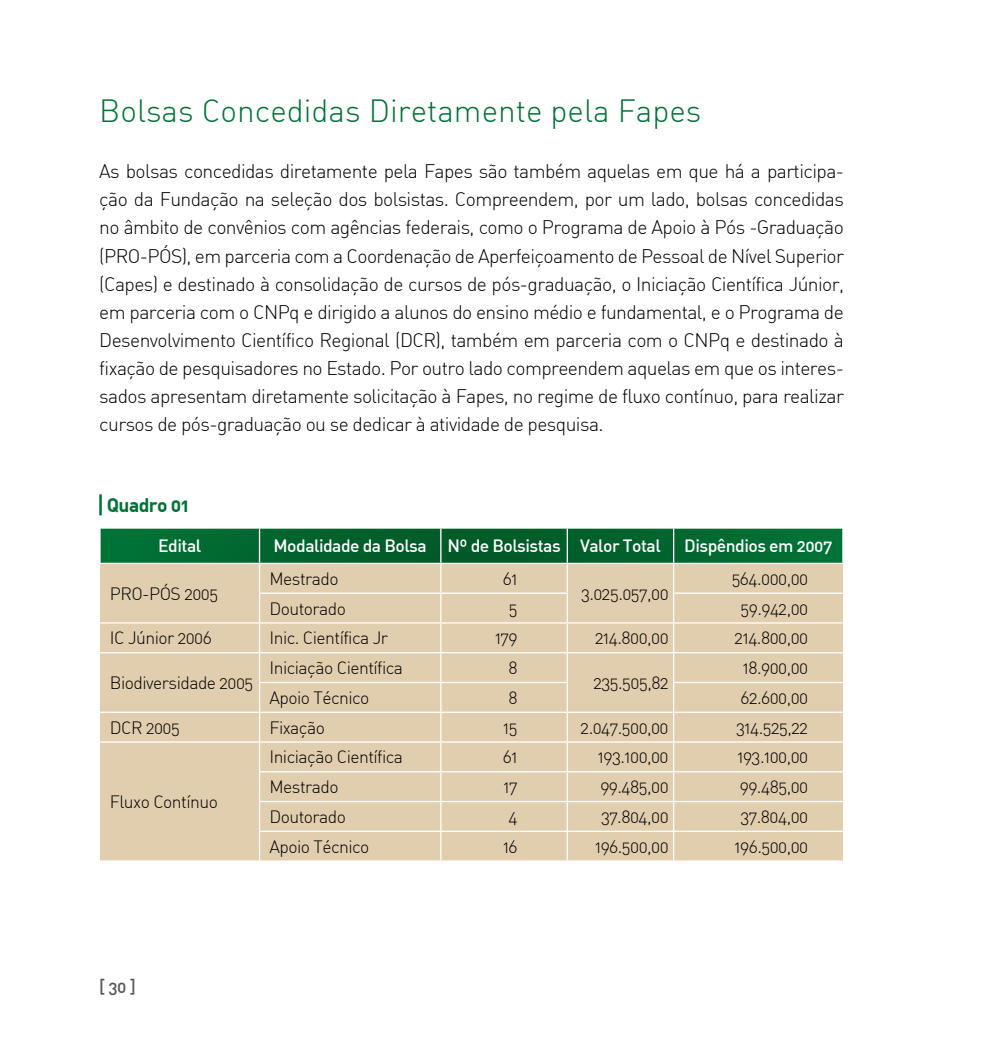
<style>
.page{position:relative;width:993px;height:1042px;background:#fff}
.page>*{position:absolute;margin:0;border:0;box-sizing:border-box;transform-origin:0 0}
.t1{font:300 31.5px "DIN Alternate";color:#007236}
.t2{font:300 19.25px/28px "DIN Alternate";letter-spacing:-.03em;color:#000;text-align:justify}
.t3{font:700 19.25px "DIN Alternate";letter-spacing:-.03em;color:#007236}
.t4{font:300 17.5px "DIN Alternate";letter-spacing:-.03em;color:#000}
.t5{font:500 17.5px "DIN Alternate";letter-spacing:-.03em;color:#fff}
.t6{font:500 17.5px "DIN Alternate";color:#58595b}
</style>
<div class="page">
<hr style="left:99px;top:494px;width:3px;height:21px;background:#007236">
<svg style="left:100px;top:529px;width:742px;height:331px;background:#cac5a4"></svg>
<hr style="left:672px;top:832px;width:2px;height:28px;background:#fff">
<hr style="left:99px;top:529px;width:2px;height:34px;background:#fff">
<hr style="left:259px;top:529px;width:1px;height:34px;background:#fff">
<hr style="left:440px;top:529px;width:1px;height:34px;background:#fff">
<hr style="left:566px;top:529px;width:1px;height:34px;background:#fff">
<hr style="left:672px;top:529px;width:2px;height:34px;background:#fff">
<hr style="left:99px;top:563px;width:160px;height:1px;background:#fff">
<hr style="left:259px;top:563px;width:181px;height:1px;background:#fff">
<hr style="left:440px;top:563px;width:127px;height:1px;background:#fff">
<hr style="left:567px;top:563px;width:106px;height:1px;background:#fff">
<hr style="left:673px;top:563px;width:170px;height:1px;background:#fff">
<h1 class="t1" style="left:99px;top:92px;width:603px">Bolsas Concedidas Diretamente pela Fapes</h1>
<p class="t2" style="left:99px;top:157px;width:746px">As bolsas concedidas diretamente pela Fapes são também aquelas em que há a participa&shy;ção da Fundação na seleção dos bolsistas. Compreendem, por um lado, bolsas concedidas no âmbito de convênios com agências federais, como o Programa de Apoio à Pós -Graduação (PRO-PÓS), em parceria com a Coordenação de Aperfeiçoamento de Pessoal de Nível Superior (Capes) e destinado à consolidação de cursos de pós-graduação, o Iniciação Científica Júnior, em parceria com o CNPq e dirigido a alunos do ensino médio e fundamental, e o Programa de Desenvolvimento Científico Regional (DCR), também em parceria com o CNPq e destinado à fixação de pesquisadores no Estado. Por outro lado compreendem aquelas em que os interes&shy;sados apresentam diretamente solicitação à Fapes, no regime de fluxo contínuo, para realizar cursos de pós-graduação ou se dedicar à atividade de pesquisa.</p>
<p class="t3" style="left:107px;top:492px;width:84px">Quadro 01</p>
<p class="t5" style="left:158px;top:535px;width:44px">Edital</p>
<p class="t5" style="left:273px;top:535px;width:388px">Modalidade da Bolsa Nº de Bolsistas Valor Total</p>
<p class="t5" style="left:684px;top:535px;width:149px">Dispêndios em 2007</p>
<p class="t4" style="left:110px;top:582px;width:110px">PRO-PÓS 2005</p>
<p class="t4" style="left:269px;top:568px;width:71px">Mestrado</p>
<p class="t4" style="left:503px;top:568px;width:16px">61</p>
<p class="t4" style="left:731px;top:568px;width:78px">564.000,00</p>
<p class="t4" style="left:581px;top:582px;width:89px">3.025.057,00</p>
<p class="t4" style="left:269px;top:597px;width:78px">Doutorado</p>
<p class="t4" style="left:508px;top:597px;width:10px">5</p>
<p class="t4" style="left:740px;top:597px;width:69px">59.942,00</p>
<p class="t4" style="left:110px;top:627px;width:103px">IC Júnior 2006</p>
<p class="t4" style="left:269px;top:627px;width:120px">Inic. Científica Jr</p>
<p class="t4" style="left:495px;top:627px;width:24px">179</p>
<p class="t4" style="left:595px;top:627px;width:75px">214.800,00</p>
<p class="t4" style="left:734px;top:627px;width:75px">214.800,00</p>
<p class="t4" style="left:110px;top:672px;width:145px">Biodiversidade 2005</p>
<p class="t4" style="left:269px;top:657px;width:135px">Iniciação Científica</p>
<p class="t4" style="left:508px;top:657px;width:11px">8</p>
<p class="t4" style="left:742px;top:657px;width:67px">18.900,00</p>
<p class="t4" style="left:593px;top:672px;width:77px">235.505,82</p>
<p class="t4" style="left:269px;top:687px;width:101px">Apoio Técnico</p>
<p class="t4" style="left:508px;top:687px;width:11px">8</p>
<p class="t4" style="left:740px;top:687px;width:69px">62.600,00</p>
<p class="t4" style="left:110px;top:716px;width:71px">DCR 2005</p>
<p class="t4" style="left:269px;top:716px;width:57px">Fixação</p>
<p class="t4" style="left:503px;top:716px;width:16px">15</p>
<p class="t4" style="left:580px;top:716px;width:89px">2.047.500,00</p>
<p class="t4" style="left:735px;top:716px;width:74px">314.525,22</p>
<p class="t4" style="left:110px;top:791px;width:109px">Fluxo Contínuo</p>
<p class="t6" style="left:99px;top:976px;width:38px">[ 30 ]</p>
<p class="t4" style="left:269px;top:746px;width:135px">Iniciação Científica</p>
<p class="t4" style="left:503px;top:746px;width:16px">61</p>
<p class="t4" style="left:597px;top:746px;width:72px">193.100,00</p>
<p class="t4" style="left:737px;top:746px;width:72px">193.100,00</p>
<p class="t4" style="left:269px;top:776px;width:71px">Mestrado</p>
<p class="t4" style="left:503px;top:776px;width:16px">17</p>
<p class="t4" style="left:600px;top:776px;width:70px">99.485,00</p>
<p class="t4" style="left:739px;top:776px;width:70px">99.485,00</p>
<p class="t4" style="left:269px;top:806px;width:78px">Doutorado</p>
<p class="t4" style="left:508px;top:806px;width:11px">4</p>
<p class="t4" style="left:600px;top:806px;width:69px">37.804,00</p>
<p class="t4" style="left:740px;top:806px;width:69px">37.804,00</p>
<p class="t4" style="left:269px;top:835px;width:101px">Apoio Técnico</p>
<p class="t4" style="left:503px;top:835px;width:16px">16</p>
<p class="t4" style="left:595px;top:835px;width:75px">196.500,00</p>
<p class="t4" style="left:734px;top:835px;width:75px">196.500,00</p>
</div>
